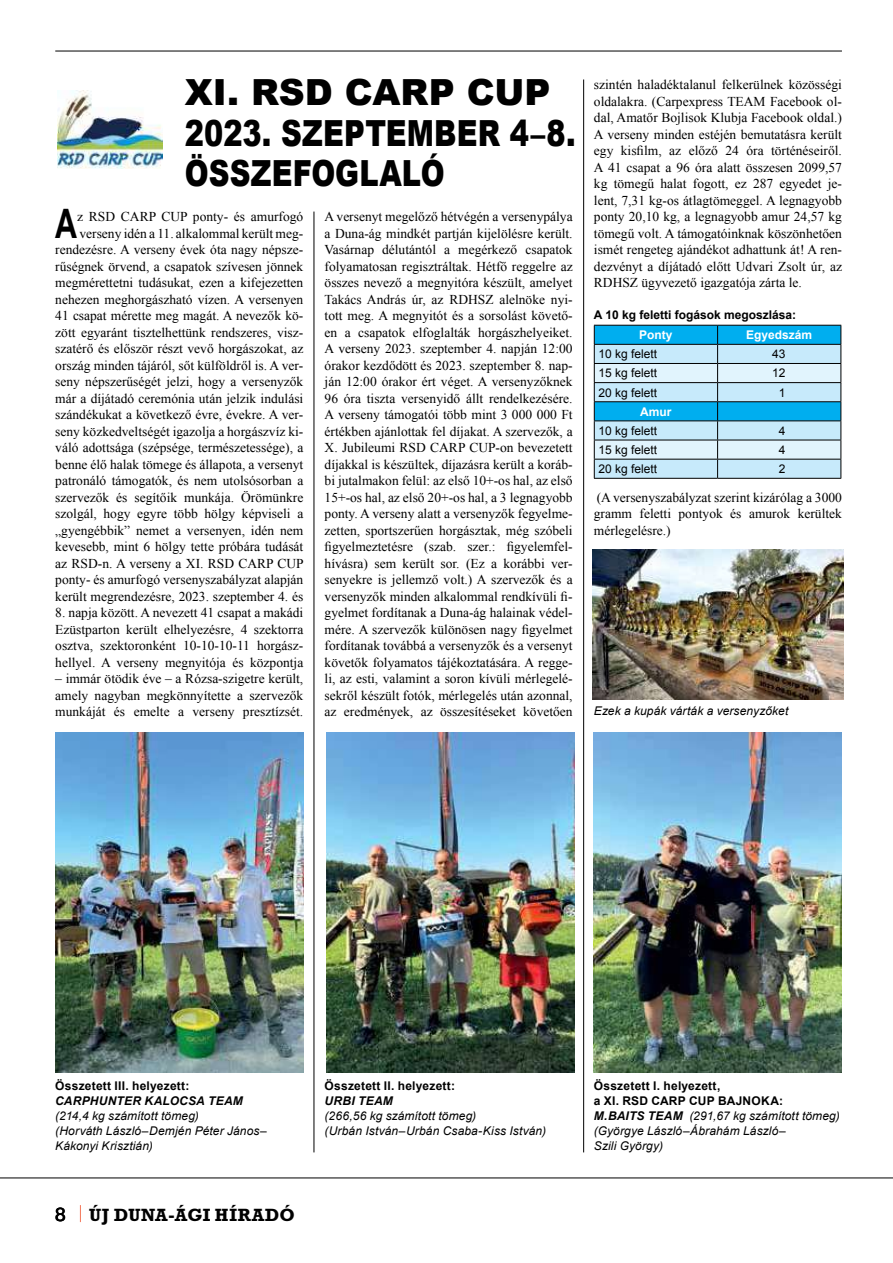
<style>
.page{position:relative;width:893px;height:1263px;background:#fff}
.page>*{position:absolute;margin:0;border:0;box-sizing:border-box;transform-origin:0 0}
.t1{font:700 40.65px "Arial";color:#000;scale:.75 1}
.t2{font:900 36px/40.5px "Arial";letter-spacing:.005em;color:#000}
.t3{font:18px "Rockwell H Bold";letter-spacing:.03em;color:#000}
.t4{font:13.5px/16.5px "Times New Roman";color:#000;text-align:justify}
.t5{font:italic 12px/15px "Arial";letter-spacing:.01em;color:#000}
.t6{font:700 12px "Arial";letter-spacing:.015em;color:#000}
.t7{font:12px "Arial";color:#000}
.t8{font:italic 700 12px "Arial";letter-spacing:.015em;color:#000}
.t9{font:700 12px "Arial";color:#fff}
.s1{font-family:"Rockwell";font-size:19.5px}
.s2{font-weight:700;font-style:normal}
.s3{font-weight:700}
</style>
<div class="page">
<hr style="left:55px;top:51px;width:787px;height:1px;background:#000">
<hr style="left:0;top:1177px;width:893px;height:1px;background:#000">
<svg style="left:80px;top:1205px;width:1px;height:17px"></svg>
<svg style="left:594px;top:325px;width:247px;height:153px;background:#92d0e9"></svg>
<hr style="left:594px;top:478px;width:124px;height:1px;background:#000">
<hr style="left:718px;top:478px;width:123px;height:1px;background:#000">
<img style="left:592px;top:550px;width:251px;height:150px">
<img style="left:58px;top:90px;width:105px;height:79px">
<hr style="left:583px;top:79px;width:1px;height:1073px;background:#000">
<hr style="left:314px;top:212px;width:1px;height:940px;background:#000">
<img style="left:55px;top:733px;width:248px;height:339px">
<img style="left:327px;top:733px;width:248px;height:339px">
<img style="left:594px;top:733px;width:248px;height:339px">
<h2 class="t2" style="left:185px;top:71px;width:392px">XI. RSD CARP CUP<br>2023. SZEPTEMBER 4–8.<br>ÖSSZEFOGLALÓ</h2>
<h1 class="t1" style="left:55px;top:197px;width:31px">A</h1>
<p class="t4" style="left:55px;top:208px;width:250px;text-align:right">z RSD CARP CUP ponty- és amurfogó verseny idén a 11. alkalommal került meg&shy;rendezésre. A verseny évek óta nagy népsze&shy;rűségnek örvend, a csapatok szívesen jönnek megmérettetni tudásukat, ezen a kifejezetten nehezen meghorgászható vízen. A versenyen 41 csapat mérette meg magát. A nevezők kö&shy;zött egyaránt tisztelhettünk rendszeres, vis - szatérő és először részt vevő horgászokat, az ország minden tájáról, sőt külföldről is. A ver&shy;seny népszerűségét jelzi, hogy a versenyzők már a díjátadó ceremónia után jelzik indulási szándékukat a következő évre, évekre. A ver&shy;seny közkedveltségét igazolja a horgászvíz ki&shy;váló adottsága (szépsége, természetessége), a benne élő halak tömege és állapota, a versenyt patronáló támogatók, és nem utolsósorban a szervezők és segítőik munkája. Örömünkre szolgál, hogy egyre több hölgy képviseli a „gyengébbik” nemet a versenyen, idén nem kevesebb, mint 6 hölgy tette próbára tudását az RSD-n. A verseny a XI. RSD CARP CUP ponty- és amurfogó versenyszabályzat alapján került megrendezésre, 2023. szeptember 4. és</p>
<p class="t4" style="left:55px;top:604px;width:250px">8. napja között. A nevezett 41 csapat a makádi Ezüstparton került elhelyezésre, 4 szektorra osztva, szektoronként 10-10-10-11 horgász&shy;hellyel. A verseny megnyitója és központja</p>
<p class="t4" style="left:55px;top:670px;width:250px">– immár ötödik éve – a Rózsa-szigetre került, amely nagyban megkönnyítette a szervezők munkáját és emelte a verseny presztízsét.</p>
<p class="t4" style="left:325px;top:208px;width:250px">A versenyt megelőző hétvégén a versenypálya a Duna-ág mindkét partján kijelölésre került.<br>Vasárnap délutántól a megérkező csapatok folyamatosan regisztráltak. Hétfő reggelre az összes nevező a megnyitóra készült, amelyet Takács András úr, az RDHSZ alelnöke nyi&shy;tott meg. A megnyitót és a sorsolást követő&shy;en a csapatok elfoglalták horgászhelyeiket.<br>A verseny 2023. szeptember 4. napján 12:00 órakor kezdődött és 2023. szeptember 8. nap&shy;ján 12:00 órakor ért véget. A versenyzőknek 96 óra tiszta versenyidő állt rendelkezésére.<br>A verseny támogatói több mint 3 000 000 Ft értékben ajánlottak fel díjakat. A szervezők, a X. Jubileumi RSD CARP CUP-on bevezetett díjakkal is készültek, díjazásra került a koráb&shy;bi jutalmakon felül: az első 10+-os hal, az első 15+-os hal, az első 20+-os hal, a 3 legnagyobb ponty. A verseny alatt a versenyzők fegyelme&shy;zetten, sportszerűen horgásztak, még szóbeli figyelmeztetésre (szab. szer.: figyelemfel&shy;hívásra) sem került sor. (Ez a korábbi ver&shy;senyekre is jellemző volt.) A szervezők és a versenyzők minden alkalommal rendkívüli fi&shy;gyelmet fordítanak a Duna-ág halainak védel&shy;mére. A szervezők különösen nagy figyelmet fordítanak továbbá a versenyzők és a versenyt követők folyamatos tájékoztatására. A regge&shy;li, az esti, valamint a soron kívüli mérlegelé&shy;sekről készült fotók, mérlegelés után azonnal, az eredmények, az összesítéseket követően</p>
<p class="t4" style="left:594px;top:76px;width:250px">szintén haladéktalanul felkerülnek közösségi oldalakra. (Carpexpress TEAM Facebook ol&shy;dal, Amatőr Bojlisok Klubja Facebook oldal.)<br>A verseny minden estéjén bemutatásra került egy kisfilm, az előző 24 óra történéseiről.<br>A 41 csapat a 96 óra alatt összesen 2099,57 kg tömegű halat fogott, ez 287 egyedet je&shy;lent, 7,31 kg-os átlagtömeggel. A legnagyobb ponty 20,10 kg, a legnagyobb amur 24,57 kg tömegű volt. A támogatóinknak köszönhetően ismét rengeteg ajándékot adhattunk át! A ren&shy;dezvényt a díjátadó előtt Udvari Zsolt úr, az RDHSZ ügyvezető igazgatója zárta le.</p>
<p class="t6" style="left:594px;top:307px;width:204px">A 10 kg feletti fogások megoszlása:</p>
<p class="t9" style="left:639px;top:327px;width:35px">Ponty</p>
<p class="t9" style="left:746px;top:327px;width:68px">Egyedszám</p>
<p class="t7" style="left:598px;top:346px;width:60px">10 kg felett</p>
<p class="t7" style="left:772px;top:346px;width:15px">43</p>
<p class="t7" style="left:598px;top:365px;width:60px">15 kg felett</p>
<p class="t7" style="left:772px;top:365px;width:15px">12</p>
<p class="t7" style="left:598px;top:384px;width:60px">20 kg felett</p>
<p class="t7" style="left:779px;top:384px;width:8px">1</p>
<p class="t9" style="left:640px;top:403px;width:33px">Amur</p>
<p class="t7" style="left:598px;top:423px;width:60px">10 kg felett</p>
<p class="t7" style="left:779px;top:423px;width:8px">4</p>
<p class="t7" style="left:598px;top:442px;width:60px">15 kg felett</p>
<p class="t7" style="left:779px;top:442px;width:8px">4</p>
<p class="t7" style="left:598px;top:461px;width:60px">20 kg felett</p>
<p class="t7" style="left:779px;top:461px;width:8px">2</p>
<p class="t4" style="left:594px;top:489px;width:250px">(A versenyszabályzat szerint kizárólag a 3000 gramm feletti pontyok és amurok kerültek mérlegelésre.)</p>
<p class="t5" style="left:594px;top:703px;width:196px">Ezek a kupák várták a versenyzőket</p>
<p class="t6" style="left:55px;top:1077px;width:136px">Összetett III. helyezett:</p>
<p class="t8" style="left:55px;top:1093px;width:189px">CARPHUNTER KALOCSA TEAM</p>
<p class="t5" style="left:55px;top:1108px;width:213px">(214,4 kg számított tömeg)<br>(Horváth László–Demjén Péter János–<br>Kákonyi Krisztián)</p>
<h3 class="t3" style="left:55px;top:1204px;width:241px"><span class="s1">8</span> ÚJ DUNA-ÁGI HÍRADÓ</h3>
<p class="t6" style="left:325px;top:1077px;width:132px">Összetett II. helyezett:</p>
<p class="t8" style="left:325px;top:1093px;width:70px">URBI TEAM</p>
<p class="t5" style="left:325px;top:1108px;width:223px">(266,56 kg számított tömeg)<br>(Urbán István–Urbán Csaba-Kiss István)</p>
<p class="t5" style="left:594px;top:1078px;width:247px"><span class="s2">Összetett I. helyezett,<br>a XI. RSD CARP CUP BAJNOKA:<br></span><span class="s3">M.BAITS TEAM</span> (291,67 kg számított tömeg) (Györgye László–Ábrahám László–<br>Szili György)</p>
</div>
